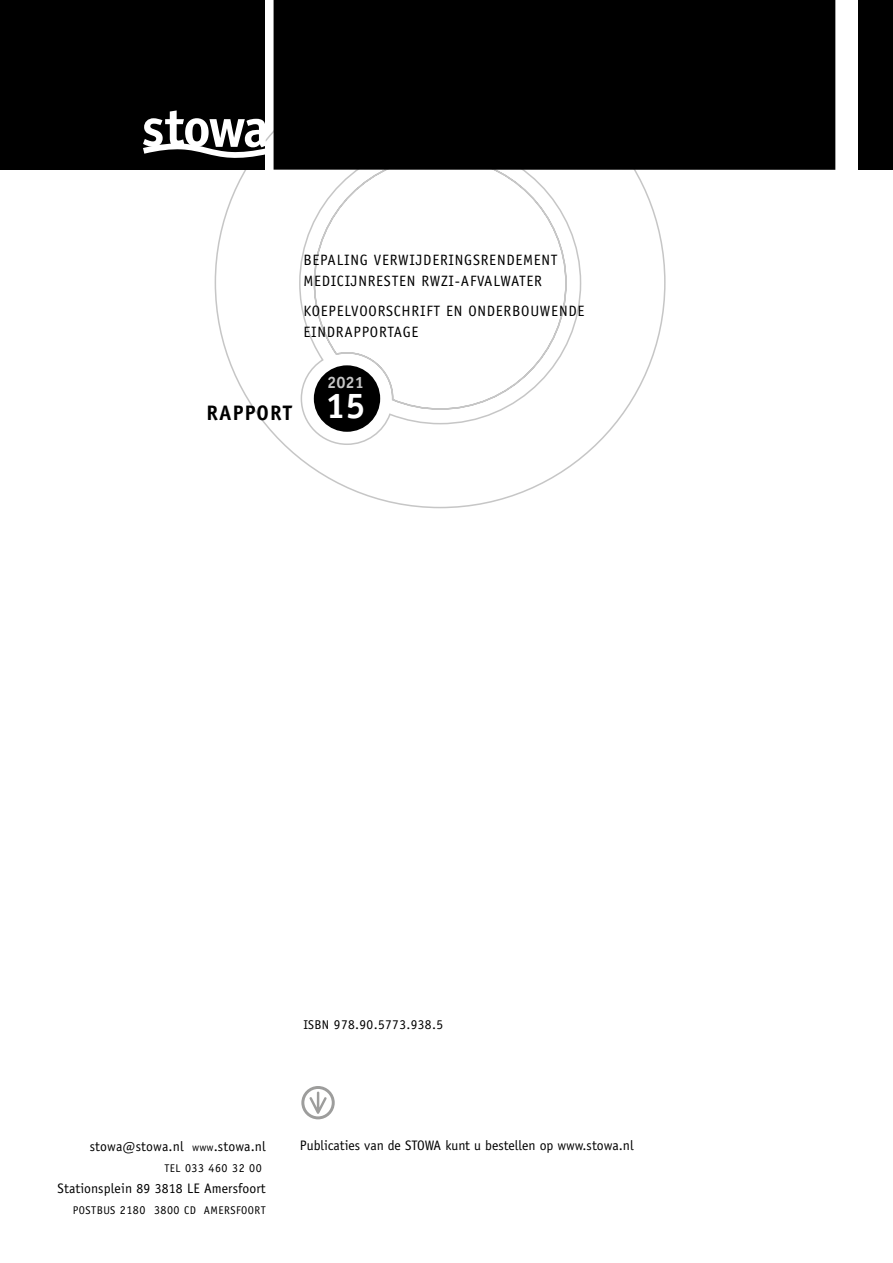
<style>
.page{position:relative;width:893px;height:1263px;background:#fff}
.page>*{position:absolute;margin:0;border:0;box-sizing:border-box;transform-origin:0 0}
.t1{font:700 21px "Officina Sans";letter-spacing:.05em;color:#000}
.t2{font:700 16.5px "Officina Sans";color:#c6c6c6}
.t3{font:15px/21px "Officina Sans";letter-spacing:.05em;color:#000}
.t4{font:13.8px "Officina Sans";color:#000}
.t5{font:13.5px "Officina Sans";letter-spacing:.025em;color:#000}
.t6{font:12px "Officina Sans";letter-spacing:.04em;color:#000}
.t7{font:11.25px "Officina Sans";letter-spacing:.04em;color:#000}
.s1{font-size:36px;color:#fff}
.s2{font-size:12.75px}
.s3{font-size:11.25px}
.s4{font-size:12px}
</style>
<div class="page">
<svg style="left:214px;top:56px;width:452px;height:453px"></svg>
<div style="left:859px;top:0;width:34px;height:170px;background:#000"></div>
<div style="left:0;top:0;width:265px;height:170px;background:#000"></div>
<svg style="left:143px;top:110px;width:127px;height:51px"></svg>
<svg style="left:301px;top:1086px;width:34px;height:33px"></svg>
<div style="left:314px;top:365px;width:66px;height:67px;background:#000;border-radius:50%"></div>
<div style="left:274px;top:0;width:561px;height:170px;background:#000"></div>
<p class="t3" style="left:303px;top:250px;width:256px">BEPALING VERWIJDERINGSRENDEMENT<br>MEDICIJNRESTEN RWZI-AFVALWATER</p>
<p class="t3" style="left:303px;top:300px;width:282px">KOEPELVOORSCHRIFT EN ONDERBOUWENDE<br>EINDRAPPORTAGE</p>
<p class="t2" style="left:327px;top:372px;width:38px">2021</p>
<h1 class="t1" style="left:206px;top:400px;width:161px">RAPPORT <span class="s1">15</span></h1>
<p class="t5" style="left:303px;top:1017px;width:141px"><span class="s2">ISBN</span> 978.90.5773.938.5</p>
<p class="t4" style="left:90px;top:1138px;width:178px">stowa@stowa.nl <span class="s3">www</span>.stowa.nl</p>
<p class="t6" style="left:164px;top:1161px;width:99px"><span class="s3">TEL</span> 033 460 32 00</p>
<p class="t4" style="left:58px;top:1180px;width:210px">Stationsplein 89 3818 LE Amersfoort</p>
<p class="t7" style="left:73px;top:1203px;width:194px">POSTBUS <span class="s4">2180 3800</span> CD AMERSFOORT</p>
<p class="t4" style="left:300px;top:1138px;width:335px">Publicaties van de STOWA kunt u bestellen op www.stowa.nl</p>
</div>
